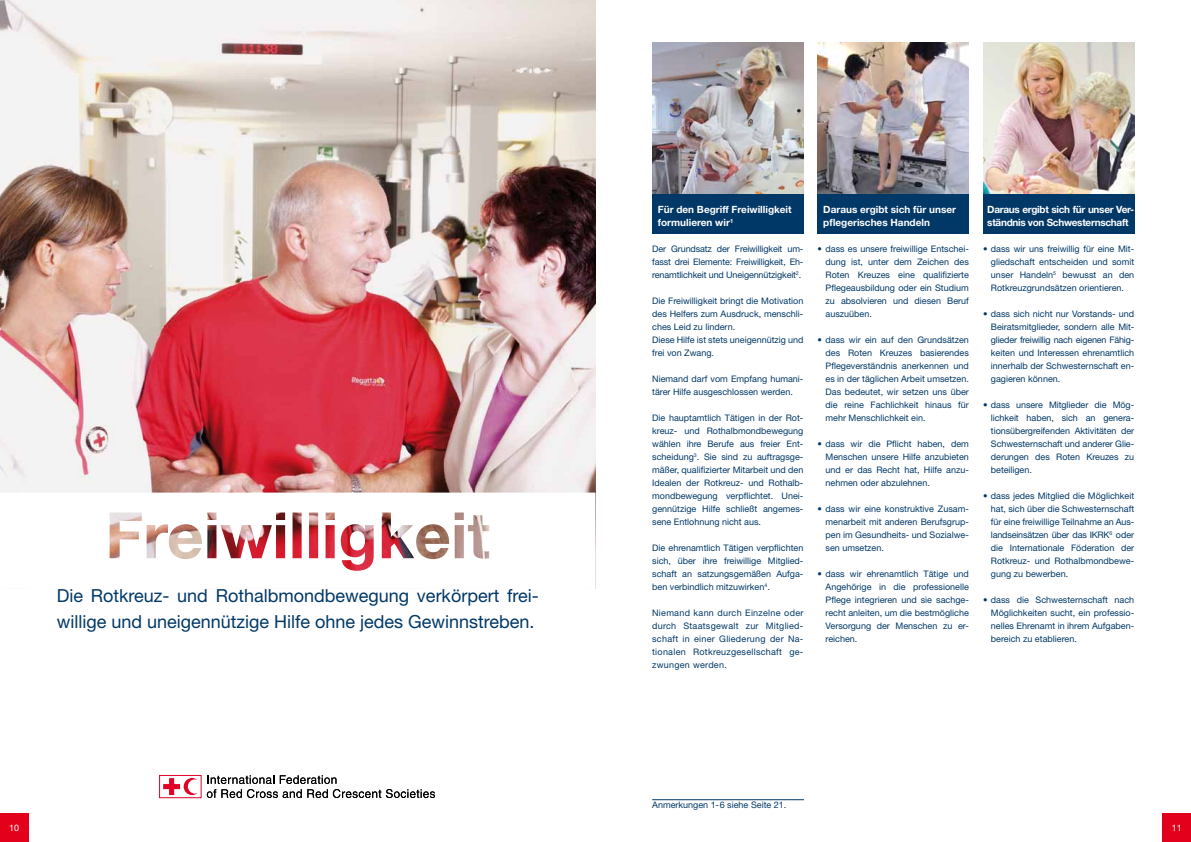
<style>
.page{position:relative;width:1191px;height:842px;background:#fff}
.page>*{position:absolute;margin:0;border:0;box-sizing:border-box;transform-origin:0 0}
.t1{font:18px/26px "Helvetica Neue";color:#003867}
.t2{font:700 10px/13px "Helvetica Neue";color:#fff}
.t3{font:700 10px/13px "Helvetica Neue";letter-spacing:-.03em;color:#fff}
.t4{font:9px/13px "Helvetica Neue";color:#003867;text-align:justify}
.t5{font:9px "Helvetica Neue";color:#fff}
</style>
<div class="page">
<div style="left:983px;top:182px;width:151px;height:52px;background:#003867"></div>
<div style="left:817px;top:182px;width:152px;height:52px;background:#003867"></div>
<div style="left:652px;top:182px;width:151px;height:52px;background:#003867"></div>
<img style="left:652px;top:43px;width:151px;height:151px">
<img style="left:817px;top:43px;width:152px;height:151px">
<img style="left:983px;top:43px;width:151px;height:151px">
<img style="left:0;top:0;width:595px;height:493px">
<img style="left:109px;top:512px;width:381px;height:59px">
<hr style="left:652px;top:799px;width:152px;height:1px;background:#003867">
<div style="left:0;top:814px;width:28px;height:28px;background:#e2001a"></div>
<div style="left:1162px;top:814px;width:29px;height:28px;background:#e2001a"></div>
<svg style="left:207px;top:775px;width:228px;height:23px"></svg>
<svg style="left:163px;top:778px;width:35px;height:17px"></svg>
<div style="left:159px;top:775px;width:42px;height:23px;border:1px solid #e20025"></div>
<h1 class="t1" style="left:57px;top:583px;width:483px">Die Rotkreuz- und Rothalbmondbewegung verkörpert frei&shy;willige und uneigennützige Hilfe ohne jedes Gewinnstreben.</h1>
<p class="t2" style="left:658px;top:203px;width:135px">Für den Begriff Freiwilligkeit formulieren wir<sup>1</sup></p>
<p class="t4" style="left:652px;top:243px;width:153px">Der Grundsatz der Freiwilligkeit um&shy;fasst drei Elemente: Freiwilligkeit, Eh&shy;renamtlichkeit und Uneigennützigkeit<sup>2</sup>.</p>
<p class="t4" style="left:652px;top:295px;width:153px;text-align:left">Die Freiwilligkeit bringt die Motivation des Helfers zum Ausdruck, menschli&shy;ches Leid zu lindern.<br>Diese Hilfe ist stets uneigennützig und frei von Zwang.</p>
<p class="t4" style="left:652px;top:372px;width:153px">Niemand darf vom Empfang humani&shy;tärer Hilfe ausgeschlossen werden.</p>
<p class="t4" style="left:652px;top:411px;width:153px">Die hauptamtlich Tätigen in der Rot&shy;kreuz- und Rothalbmondbewegung wählen ihre Berufe aus freier Ent&shy;scheidung<sup>3</sup>. Sie sind zu auftragsge&shy;mäßer, qualifizierter Mitarbeit und den Idealen der Rotkreuz- und Rothalb&shy;mondbewegung verpflichtet. Unei&shy;gennützige Hilfe schließt angemes&shy;sene Entlohnung nicht aus.</p>
<p class="t4" style="left:652px;top:541px;width:153px">Die ehrenamtlich Tätigen verpflichten sich, über ihre freiwillige Mitglied&shy;schaft an satzungsgemäßen Aufga&shy;ben verbindlich mitzuwirken<sup>4</sup>.</p>
<p class="t4" style="left:652px;top:607px;width:153px">Niemand kann durch Einzelne oder durch Staatsgewalt zur Mitglied&shy;schaft in einer Gliederung der Na&shy;tionalen Rotkreuzgesellschaft ge&shy;zwungen werden.</p>
<p class="t2" style="left:823px;top:203px;width:134px">Daraus ergibt sich für unser pflegerisches Handeln</p>
<p class="t4" style="left:825px;top:243px;width:145px;text-indent:-8px">• dass es unsere freiwillige Entschei&shy;dung ist, unter dem Zeichen des Roten Kreuzes eine qualifizierte Pflegeausbildung oder ein Studium zu absolvieren und diesen Beruf auszuüben.</p>
<p class="t4" style="left:825px;top:333px;width:145px;text-indent:-8px">• dass wir ein auf den Grundsätzen des Roten Kreuzes basierendes Pflegeverständnis anerkennen und es in der täglichen Arbeit umsetzen.<br>Das bedeutet, wir setzen uns über die reine Fachlichkeit hinaus für mehr Menschlichkeit ein.</p>
<p class="t4" style="left:825px;top:437px;width:145px;text-indent:-8px">• dass wir die Pflicht haben, dem Menschen unsere Hilfe anzubieten und er das Recht hat, Hilfe anzu&shy;nehmen oder abzulehnen.</p>
<p class="t4" style="left:825px;top:502px;width:145px;text-indent:-8px">• dass wir eine konstruktive Zusam&shy;menarbeit mit anderen Berufsgrup&shy;pen im Gesundheits- und Sozialwe&shy;sen umsetzen.</p>
<p class="t4" style="left:825px;top:567px;width:145px;text-indent:-8px">• dass wir ehrenamtlich Tätige und Angehörige in die professionelle Pflege integrieren und sie sachge&shy;recht anleiten, um die bestmögliche Versorgung der Menschen zu er&shy;reichen.</p>
<p class="t3" style="left:987px;top:203px;width:148px">Daraus ergibt sich für unser Ver&shy;ständnis von Schwesternschaft</p>
<p class="t4" style="left:991px;top:243px;width:145px;text-indent:-8px">• dass wir uns freiwillig für eine Mit&shy;gliedschaft entscheiden und somit unser Handeln<sup>5</sup> bewusst an den Rotkreuzgrundsätzen orientieren.</p>
<p class="t4" style="left:991px;top:308px;width:145px;text-indent:-8px">• dass sich nicht nur Vorstands- und Beiratsmitglieder, sondern alle Mit&shy;glieder freiwillig nach eigenen Fähig&shy;keiten und Interessen ehrenamtlich innerhalb der Schwesternschaft en&shy;gagieren können.</p>
<p class="t4" style="left:991px;top:398px;width:145px;text-indent:-8px">• dass unsere Mitglieder die Mög&shy;lichkeit haben, sich an genera&shy;tionsübergreifenden Aktivitäten der Schwesternschaft und anderer Glie&shy;derungen des Roten Kreuzes zu beteiligen.</p>
<p class="t4" style="left:991px;top:489px;width:145px;text-indent:-8px">• dass jedes Mitglied die Möglichkeit hat, sich über die Schwesternschaft für eine freiwillige Teilnahme an Aus&shy;landseinsätzen über das IKRK<sup>6</sup> oder die Internationale Föderation der Rotkreuz- und Rothalbmondbewe&shy;gung zu bewerben.</p>
<p class="t4" style="left:991px;top:594px;width:145px;text-indent:-8px">• dass die Schwesternschaft nach Möglichkeiten sucht, ein professio&shy;nelles Ehrenamt in ihrem Aufgaben&shy;bereich zu etablieren.</p>
<p class="t4" style="left:652px;top:799px;width:136px">Anmerkungen 1-6 siehe Seite 21.</p>
<p class="t5" style="left:9px;top:823px;width:12px">10</p>
<p class="t5" style="left:1171px;top:823px;width:12px">11</p>
</div>
